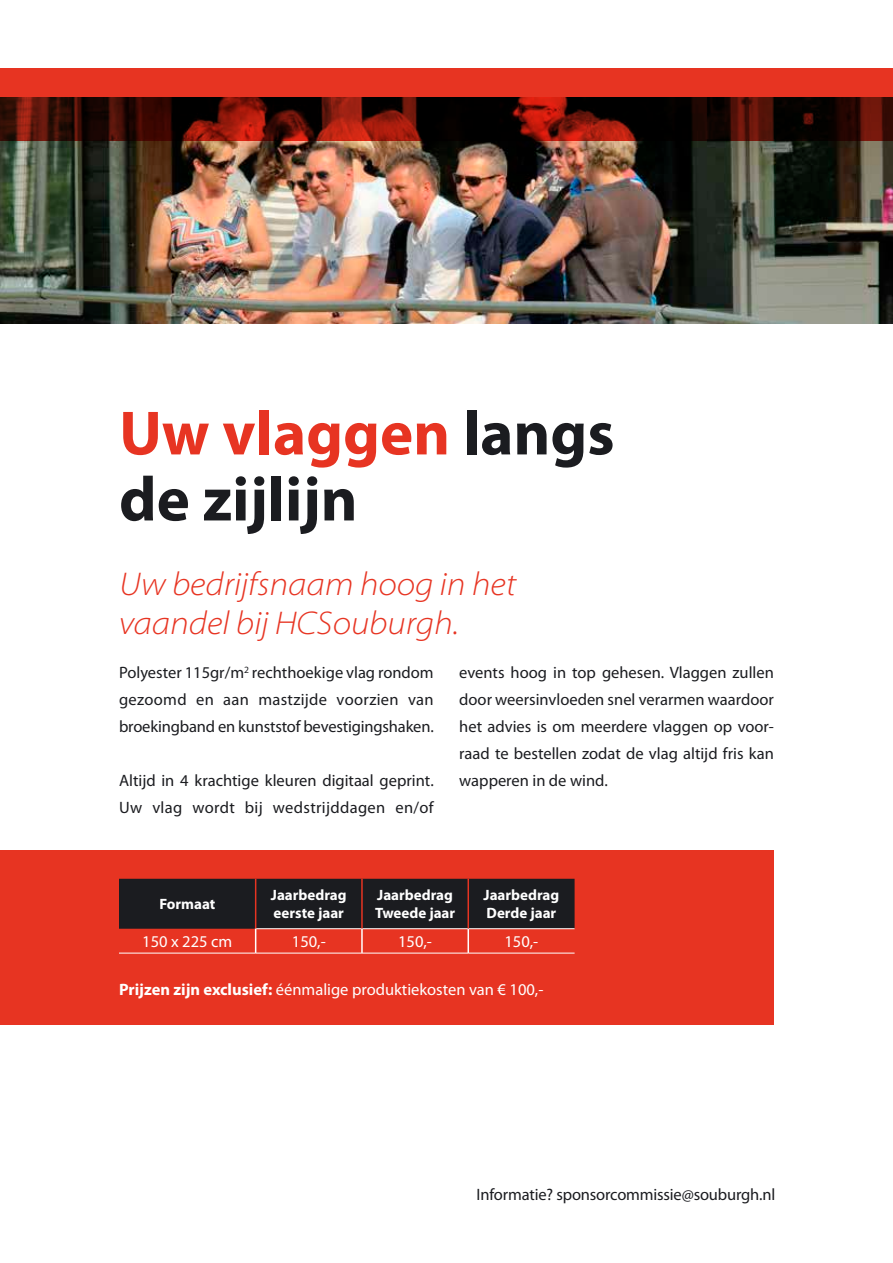
<style>
.page{position:relative;width:893px;height:1263px;background:#fff}
.page>*{position:absolute;margin:0;border:0;box-sizing:border-box;transform-origin:0 0}
.t1{font:700 63px/66px "Myriad Pro";color:#1b1c20}
.t2{font:italic 300 semi-expanded 33px/39.6px "Myriad Pro";color:#e73422}
.t3{font:16.5px/27px "Myriad Pro";color:#1b1c20;text-align:justify}
.t4{font:16.5px "Myriad Pro";color:#fff}
.t5{font:700 15px/18px "Myriad Pro";color:#fff}
.s1{color:#e73422}
.s2{font-weight:700}
</style>
<div class="page">
<img style="left:0;top:141px;width:893px;height:182px">
<svg style="left:0;top:68px;width:893px;height:73px;background:#821b10"></svg>
<div style="left:0;top:851px;width:774px;height:174px;background:#e73422"></div>
<hr style="left:119px;top:953px;width:137px;height:1px;background:#fff">
<hr style="left:256px;top:953px;width:106px;height:1px;background:#fff">
<hr style="left:362px;top:953px;width:106px;height:1px;background:#fff">
<hr style="left:468px;top:953px;width:107px;height:1px;background:#fff">
<svg style="left:119px;top:879px;width:456px;height:74px"></svg>
<hr style="left:361px;top:929px;width:2px;height:24px;background:#fff">
<hr style="left:467px;top:929px;width:2px;height:24px;background:#fff">
<hr style="left:255px;top:879px;width:1px;height:49px;background:#e73422">
<hr style="left:361px;top:879px;width:2px;height:49px;background:#e73422">
<hr style="left:467px;top:879px;width:2px;height:49px;background:#e73422">
<h1 class="t1" style="left:119px;top:401px;width:497px"><span class="s1">Uw vlaggen</span> langs de zijlijn</h1>
<h2 class="t2" style="left:119px;top:565px;width:399px">Uw bedrijfsnaam hoog in het vaandel bij HCSouburgh.</h2>
<p class="t3" style="left:119px;top:659px;width:316px">Polyester 115gr/m<sup>2</sup> rechthoekige vlag rondom gezoomd en aan mastzijde voorzien van broekingband en kunststof bevestigingshaken.</p>
<p class="t3" style="left:119px;top:767px;width:316px">Altijd in 4 krachtige kleuren digitaal geprint.<br>Uw vlag wordt bij wedstrijddagen en/of</p>
<p class="t3" style="left:459px;top:659px;width:316px">events hoog in top gehesen. Vlaggen zullen door weersinvloeden snel verarmen waardoor het advies is om meerdere vlaggen op voor&shy;raad te bestellen zodat de vlag altijd fris kan wapperen in de wind.</p>
<p class="t5" style="left:159px;top:895px;width:57px">Formaat</p>
<p class="t5" style="left:271px;top:886px;width:77px">Jaarbedrag eerste jaar</p>
<p class="t5" style="left:375px;top:886px;width:82px">Jaarbedrag<br>Tweede jaar</p>
<p class="t5" style="left:484px;top:886px;width:77px">Jaarbedrag<br>Derde jaar</p>
<p class="t4" style="left:142px;top:932px;width:92px">150 x 225 cm</p>
<p class="t4" style="left:292px;top:932px;width:35px">150,-</p>
<p class="t4" style="left:398px;top:932px;width:35px">150,-</p>
<p class="t4" style="left:504px;top:932px;width:35px">150,-</p>
<p class="t4" style="left:119px;top:980px;width:426px"><span class="s2">Prijzen zijn exclusief:</span> éénmalige produktiekosten van € 100,-</p>
<p class="t3" style="left:477px;top:1181px;width:300px">Informatie? sponsorcommissie@souburgh.nl</p>
</div>
